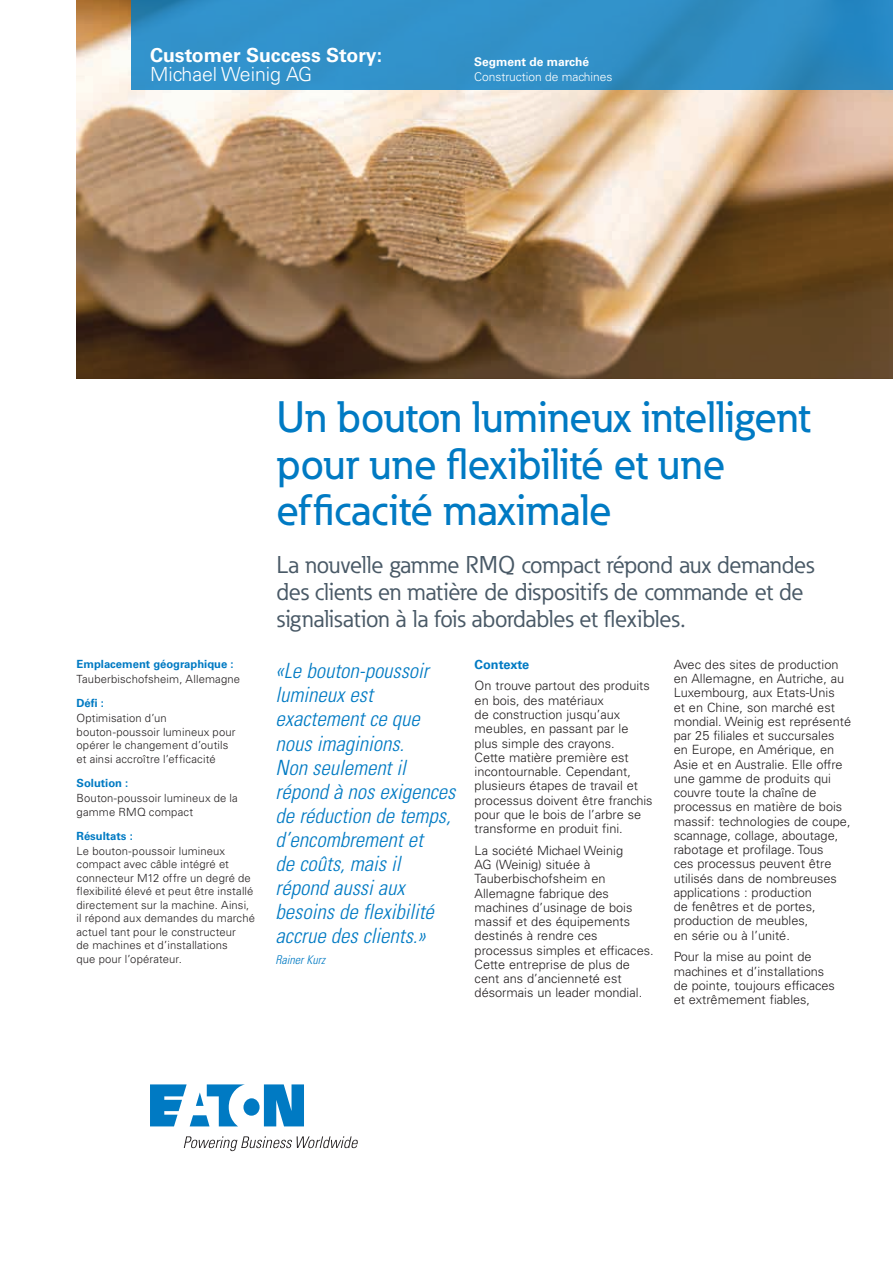
<style>
.page{position:relative;width:893px;height:1263px;background:#fff}
.page>*{position:absolute;margin:0;border:0;box-sizing:border-box;transform-origin:0 0}
.t1{font:500 43.5px/46.5px "Eaton";color:#007ac3}
.t2{font:24px/27px "Eaton";color:#495966}
.t3{font:italic 300 condensed 21px/24px "Univers LT Std";color:#007ac3}
.t4{font:700 19.5px "Univers LT Std";color:#fff}
.t5{font:300 19.5px "Univers LT Std";color:#fff}
.t6{font:300 12.75px/14.2px "Univers LT Std";color:#231f20}
.t7{font:700 12.75px "Univers LT Std";color:#007ac3}
.t8{font:300 12px "Univers LT Std";color:#fff}
.t9{font:700 12px "Univers LT Std";color:#fff}
.t10{font:italic 300 condensed 12px "Univers LT Std";color:#007ac3}
.t11{font:300 11.25px/13.5px "Univers LT Std";letter-spacing:.01em;color:#231f20}
.t12{font:700 11.25px "Univers LT Std";color:#007ac3}
</style>
<div class="page">
<img style="left:77px;top:0;width:816px;height:378px">
<svg style="left:131px;top:0;width:762px;height:90px;fill:#3291c9"></svg>
<svg style="left:150px;top:1084px;width:154px;height:42px"></svg>
<svg style="left:184px;top:1136px;width:174px;height:15px"></svg>
<h3 class="t4" style="left:150px;top:43px;width:234px">Customer Success Story:</h3>
<h3 class="t5" style="left:150px;top:62px;width:164px">Michael Weinig AG</h3>
<p class="t9" style="left:474px;top:55px;width:116px">Segment de marché</p>
<p class="t8" style="left:474px;top:70px;width:140px">Construction de machines</p>
<p class="t12" style="left:77px;top:657px;width:159px">Emplacement géographique :</p>
<p class="t11" style="left:77px;top:673px;width:165px">Tauberbischofsheim, Allemagne</p>
<p class="t12" style="left:77px;top:697px;width:29px">Défi :</p>
<p class="t11" style="left:77px;top:712px;width:161px">Optimisation d’un bouton-poussoir lumineux pour opérer le changement d’outils et ainsi accroître l’efficacité</p>
<p class="t12" style="left:77px;top:776px;width:53px">Solution :</p>
<p class="t11" style="left:77px;top:791px;width:163px">Bouton-poussoir lumineux de la gamme RMQ compact</p>
<p class="t12" style="left:77px;top:829px;width:58px">Résultats :</p>
<p class="t11" style="left:77px;top:844px;width:180px">Le bouton-poussoir lumineux compact avec câble intégré et connecteur M12 offre un degré de flexibilité élevé et peut être installé directement sur la machine. Ainsi, il répond aux demandes du marché actuel tant pour le constructeur<br>de machines et d’installations<br>que pour l’opérateur.</p>
<h1 class="t1" style="left:276px;top:394px;width:535px">Un bouton lumineux intelligent pour une flexibilité et une efficacité maximale</h1>
<h2 class="t2" style="left:276px;top:552px;width:540px">La nouvelle gamme RMQ compact répond aux demandes des clients en matière de dispositifs de commande et de signalisation à la fois abordables et flexibles.</h2>
<h3 class="t3" style="left:276px;top:659px;width:181px">«Le bouton-poussoir lumineux est exactement ce que nous imaginions.<br>Non seulement il répond à nos exigences de réduction de temps, d’encombrement et<br>de coûts, mais il répond aussi aux besoins de flexibilité accrue des clients.»</h3>
<p class="t10" style="left:276px;top:952px;width:51px">Rainer Kurz</p>
<p class="t7" style="left:475px;top:657px;width:56px">Contexte</p>
<p class="t6" style="left:475px;top:679px;width:180px">On trouve partout des produits en bois, des matériaux<br>de construction jusqu’aux meubles, en passant par le plus simple des crayons.<br>Cette matière première est incontournable. Cependant, plusieurs étapes de travail et processus doivent être franchis pour que le bois de l’arbre se transforme en produit fini.</p>
<p class="t6" style="left:475px;top:843px;width:181px">La société Michael Weinig<br>AG (Weinig) située à<br>Tauberbischofsheim en<br>Allemagne fabrique des machines d’usinage de bois massif et des équipements destinés à rendre ces processus simples et efficaces.<br>Cette entreprise de plus de cent ans d’ancienneté est désormais un leader mondial.</p>
<p class="t6" style="left:674px;top:657px;width:179px">Avec des sites de production en Allemagne, en Autriche, au<br>Luxembourg, aux Etats-Unis<br>et en Chine, son marché est mondial. Weinig est représenté par 25 filiales et succursales en Europe, en Amérique, en<br>Asie et en Australie. Elle offre une gamme de produits qui couvre toute la chaîne de processus en matière de bois massif: technologies de coupe, scannage, collage, aboutage, rabotage et profilage. Tous<br>ces processus peuvent être utilisés dans de nombreuses applications : production<br>de fenêtres et de portes, production de meubles,<br>en série ou à l’unité.</p>
<p class="t6" style="left:674px;top:950px;width:163px">Pour la mise au point de machines et d’installations de pointe, toujours efficaces et extrêmement fiables,</p>
</div>
